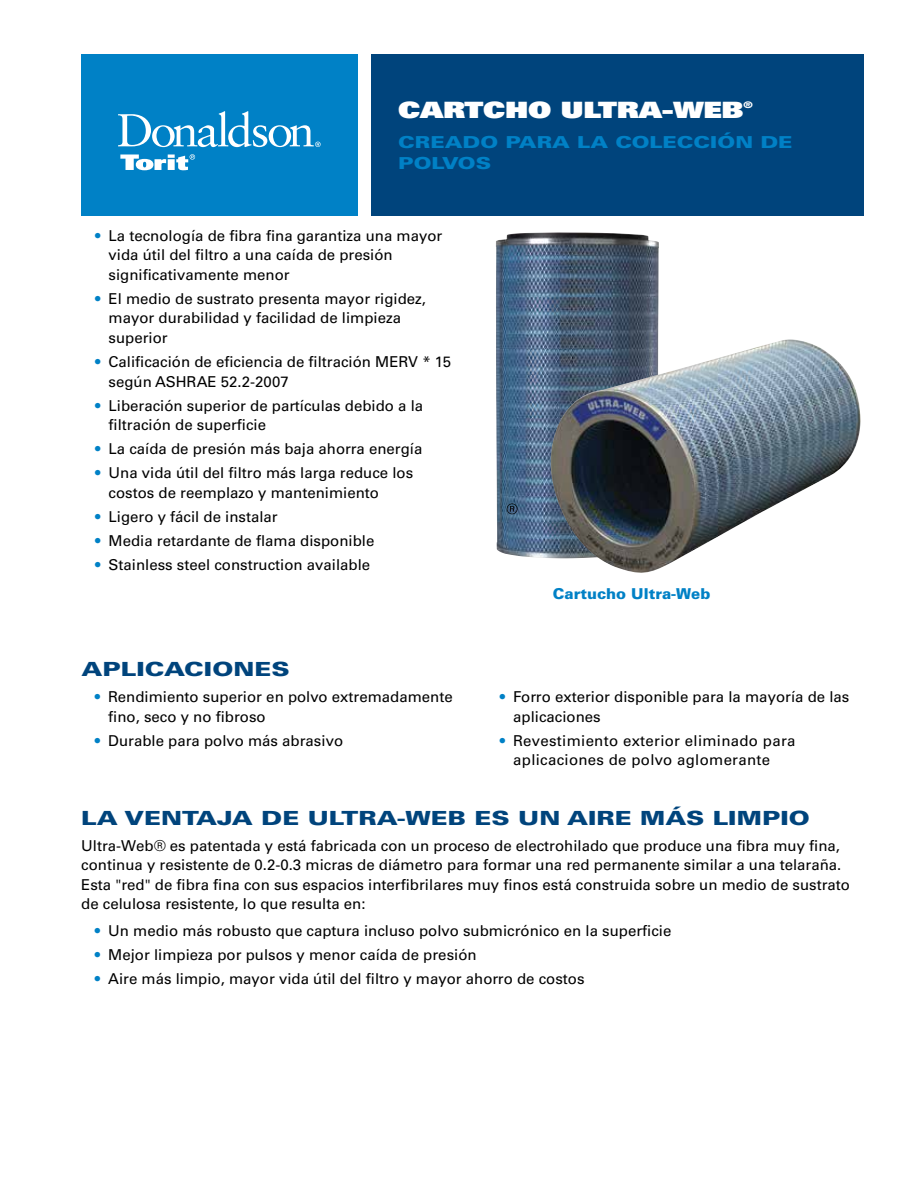
<style>
.page{position:relative;width:918px;height:1188px;background:#fff}
.page>*{position:absolute;margin:0;border:0;box-sizing:border-box;transform-origin:0 0}
.t1{font:22.5px "Univers LT Std X Black";letter-spacing:-.01em;color:#fff;scale:1.3 1}
.t2{font:900 19.5px "Univers LT Std";color:#00447c;scale:1.3 1}
.t3{font:900 16.5px/21px "Univers LT Std";color:#0081c6;scale:1.3 1}
.t4{font:15px/19.5px "Univers LT Std";color:#000}
.t5{font:15px/19.5px "Univers LT Std";letter-spacing:.02em;color:#000}
.t6{font:900 15px "Univers LT Std";color:#0081c6}
.t7{font:9px "Univers LT Std X Black";color:#fff;scale:1.3 1}
.s1{color:#0081c6}
</style>
<div class="page">
<div style="left:81px;top:54px;width:277px;height:162px;background:#0081c6"></div>
<svg style="left:120px;top:154px;width:75px;height:16px"></svg>
<svg style="left:118px;top:111px;width:203px;height:36px"></svg>
<div style="left:371px;top:54px;width:493px;height:162px;background:#00447c"></div>
<img style="left:496px;top:232px;width:163px;height:326px">
<svg style="left:507px;top:504px;width:10px;height:10px"></svg>
<img style="left:548px;top:339px;width:313px;height:234px">
<h1 class="t1" style="left:398px;top:95px;width:267px">CARTCHO ULTRA-WEB</h1>
<p class="t7" style="left:743px;top:99px;width:9px">®</p>
<p class="t3" style="left:398px;top:131px;width:305px">CREADO PARA LA COLECCIÓN DE<br>POLVOS</p>
<p class="t4" style="left:109px;top:226px;width:335px;text-indent:-14px"><span class="s1">•</span> La tecnología de fibra fina garantiza una mayor vida útil del filtro a una caída de presión significativamente menor</p>
<p class="t4" style="left:109px;top:289px;width:319px;text-indent:-14px"><span class="s1">•</span> El medio de sustrato presenta mayor rigidez, mayor durabilidad y facilidad de limpieza superior</p>
<p class="t4" style="left:109px;top:352px;width:344px;text-indent:-14px"><span class="s1">•</span> Calificación de eficiencia de filtración MERV * 15 según ASHRAE 52.2-2007</p>
<p class="t4" style="left:109px;top:396px;width:316px;text-indent:-14px"><span class="s1">•</span> Liberación superior de partículas debido a la filtración de superficie</p>
<p class="t4" style="left:95px;top:439px;width:329px"><span class="s1">•</span> La caída de presión más baja ahorra energía</p>
<p class="t4" style="left:109px;top:463px;width:306px;text-indent:-14px"><span class="s1">•</span> Una vida útil del filtro más larga reduce los costos de reemplazo y mantenimiento</p>
<p class="t4" style="left:95px;top:507px;width:184px"><span class="s1">•</span> Ligero y fácil de instalar</p>
<p class="t4" style="left:95px;top:531px;width:281px"><span class="s1">•</span> Media retardante de flama disponible</p>
<p class="t4" style="left:95px;top:555px;width:277px"><span class="s1">•</span> Stainless steel construction available</p>
<h2 class="t2" style="left:82px;top:657px;width:162px">APLICACIONES</h2>
<p class="t4" style="left:108px;top:687px;width:346px;text-indent:-14px"><span class="s1">•</span> Rendimiento superior en polvo extremadamente fino, seco y no fibroso</p>
<p class="t4" style="left:95px;top:731px;width:250px"><span class="s1">•</span> Durable para polvo más abrasivo</p>
<p class="t6" style="left:553px;top:584px;width:159px">Cartucho Ultra-Web</p>
<p class="t4" style="left:513px;top:687px;width:338px;text-indent:-14px"><span class="s1">•</span> Forro exterior disponible para la mayoría de las aplicaciones</p>
<p class="t5" style="left:513px;top:731px;width:284px;text-indent:-14px"><span class="s1">•</span> Revestimiento exterior eliminado para aplicaciones de polvo aglomerante</p>
<h2 class="t2" style="left:81px;top:805px;width:562px">LA VENTAJA DE ULTRA-WEB ES UN AIRE MÁS LIMPIO</h2>
<p class="t4" style="left:81px;top:836px;width:770px">Ultra-Web® es patentada y está fabricada con un proceso de electrohilado que produce una fibra muy fina, continua y resistente de 0.2-0.3 micras de diámetro para formar una red permanente similar a una telaraña.<br>Esta "red" de fibra fina con sus espacios interfibrilares muy finos está construida sobre un medio de sustrato de celulosa resistente, lo que resulta en:</p>
<p class="t4" style="left:95px;top:921px;width:578px"><span class="s1">•</span> Un medio más robusto que captura incluso polvo submicrónico en la superficie</p>
<p class="t4" style="left:95px;top:945px;width:383px"><span class="s1">•</span> Mejor limpieza por pulsos y menor caída de presión</p>
<p class="t4" style="left:95px;top:969px;width:491px"><span class="s1">•</span> Aire más limpio, mayor vida útil del filtro y mayor ahorro de costos</p>
</div>
